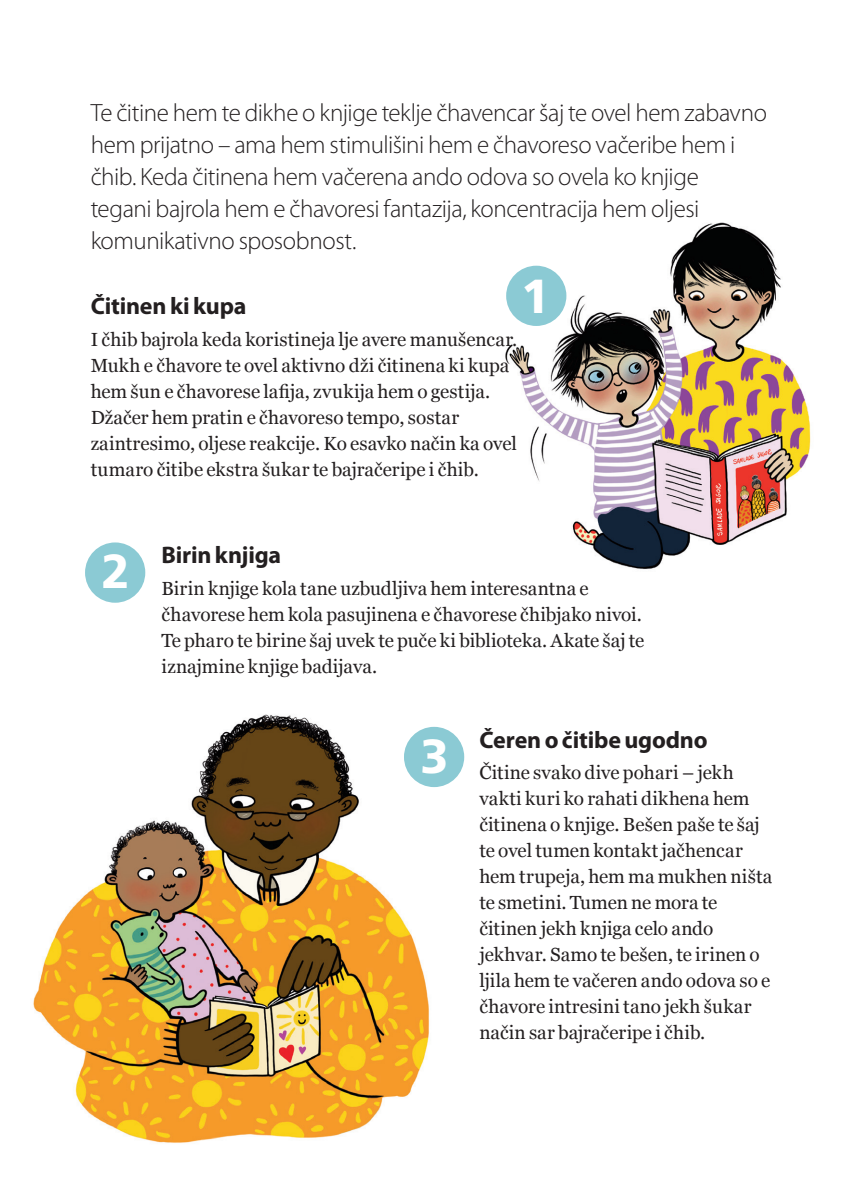
<style>
.page{position:relative;width:842px;height:1191px;background:#fff}
.page>*{position:absolute;margin:0;border:0;box-sizing:border-box;transform-origin:0 0}
.t1{font:800 47.8px "Frutiger SLLOTF";color:#fff}
.Ingress{font:300 25px/32px "Myriad Pro";letter-spacing:-.02em;color:#231f20}
.t2{font:700 24px "Myriad Pro";letter-spacing:-.01em;color:#231f20}
.Brödtext{font:19px/26px "Georgia";color:#231f20}
</style>
<div class="page">
<img style="left:505px;top:222px;width:306px;height:347px">
<img style="left:33px;top:714px;width:428px;height:429px">
<div style="left:506px;top:266px;width:60px;height:60px;background:#8bcad4;border-radius:50%"></div>
<div style="left:85px;top:542px;width:60px;height:61px;background:#8bcad4;border-radius:50%"></div>
<div style="left:404px;top:727px;width:60px;height:60px;background:#8bcad4;border-radius:50%"></div>
<p class="Ingress" style="left:91px;top:96px;width:678px">Te čitine hem te dikhe o knjige teklje čhavencar šaj te ovel hem zabavno hem prijatno – ama hem stimulišini hem e čhavoreso vačeribe hem i čhib. Keda čitinena hem vačerena ando odova so ovela ko knjige<br>tegani bajrola hem e čhavoresi fantazija, koncentracija hem oljesi komunikativno sposobnost.</p>
<p class="t1" style="left:521px;top:267px;width:30px">1</p>
<p class="t2" style="left:91px;top:290px;width:157px">Čitinen ki kupa</p>
<p class="Brödtext" style="left:91px;top:326px;width:428px">I čhib bajrola keda koristineja lje avere manušencar.<br>Mukh e čhavore te ovel aktivno dži čitinena ki kupa hem šun e čhavorese lafija, zvukija hem o gestija.<br>Džačer hem pratin e čhavoreso tempo, sostar zaintresimo, oljese reakcije. Ko esavko način ka ovel tumaro čitibe ekstra šukar te bajračeripe i čhib.</p>
<p class="t1" style="left:102px;top:543px;width:30px">2</p>
<p class="t2" style="left:162px;top:539px;width:121px">Birin knjiga</p>
<p class="Brödtext" style="left:162px;top:574px;width:484px">Birin knjige kola tane uzbudljiva hem interesantna e čhavorese hem kola pasujinena e čhavorese čhibjako nivoi.<br>Te pharo te birine šaj uvek te puče ki biblioteka. Akate šaj te iznajmine knjige badijava.</p>
<p class="t1" style="left:421px;top:727px;width:30px">3</p>
<p class="t2" style="left:479px;top:724px;width:230px">Čeren o čitibe ugodno</p>
<p class="Brödtext" style="left:479px;top:759px;width:294px">Čitine svako dive pohari – jekh vakti kuri ko rahati dikhena hem čitinena o knjige. Bešen paše te šaj te ovel tumen kontakt jačhencar hem trupeja, hem ma mukhen ništa te smetini. Tumen ne mora te čitinen jekh knjiga celo ando jekhvar. Samo te bešen, te irinen o ljila hem te vačeren ando odova so e čhavore intresini tano jekh šukar način sar bajračeripe i čhib.</p>
</div>
